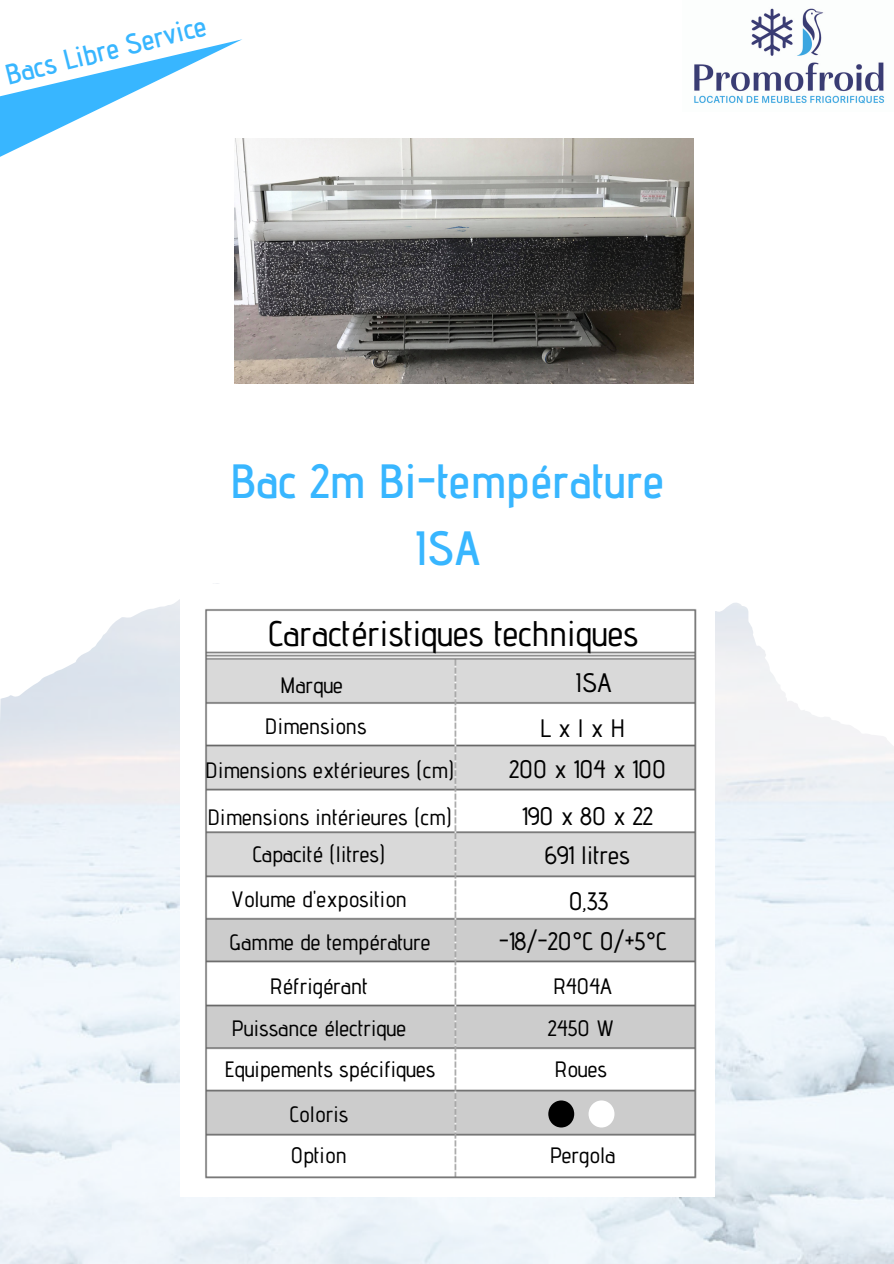
<style>
.page{position:relative;width:894px;height:1264px;background:#fff}
.page>*{position:absolute;margin:0;border:0;box-sizing:border-box;transform-origin:0 0}
.t1{font:600 48px/66.4px "Advent Pro";color:#38b6ff;text-align:center}
.t2{font:500 35.55px "Advent Pro";color:#000}
.t3{font:600 28.5px "Advent Pro";color:#38b6ff}
.t4{font:500 26.7px "Advent Pro";color:#000}
.t5{font:500 25.2px/46.8px "Advent Pro";color:#000;text-align:center}
.t6{font:500 22.2px/37.5px "Advent Pro";color:#000}
</style>
<div class="page">
<img style="left:694px;top:8px;width:191px;height:96px">
<svg style="left:0;top:39px;width:247px;height:118px"></svg>
<img style="left:204px;top:608px;width:493px;height:571px">
<svg style="left:548px;top:1100px;width:26px;height:27px"></svg>
<svg style="left:588px;top:1100px;width:26px;height:27px"></svg>
<img style="left:234px;top:139px;width:459px;height:244px">
<p class="t3" style="left:1px;top:58px;width:208px;rotate:-14deg">Bacs Libre Service</p>
<h1 class="t1" style="left:230px;top:447px;width:435px">Bac 2m Bi-température<br>ISA</h1>
<h2 class="t2" style="left:267px;top:611px;width:372px">Caractéristiques techniques</h2>
<p class="t6" style="left:280px;top:666px;width:64px">Marque</p>
<p class="t4" style="left:574px;top:666px;width:38px">ISA</p>
<p class="t6" style="left:265px;top:707px;width:103px">Dimensions</p>
<p class="t5" style="left:539px;top:704px;width:87px">LxlxH</p>
<p class="t6" style="left:205px;top:751px;width:250px">Dimensions extérieures (cm)</p>
<p class="t6" style="left:252px;top:798px;width:201px;text-indent:-45px">Dimensions intérieures (cm)<br>Capacité (litres)</p>
<p class="t5" style="left:509px;top:745px;width:158px">200 x 104 x 100<br>190 x 80 x 22</p>
<p class="t5" style="left:545px;top:831px;width:86px">691 litres</p>
<p class="t6" style="left:230px;top:880px;width:178px">Volume d'exposition</p>
<p class="t6" style="left:229px;top:922px;width:203px">Gamme de température</p>
<p class="t6" style="left:270px;top:966px;width:99px">Réfrigérant</p>
<p class="t6" style="left:553px;top:966px;width:60px">R404A</p>
<p class="t6" style="left:231px;top:1008px;width:176px">Puissance électrique</p>
<p class="t6" style="left:547px;top:1008px;width:67px">2450 W</p>
<p class="t5" style="left:498px;top:880px;width:169px;line-height:39.9px">0,33<br>-18/-20°C 0/+5°C</p>
<p class="t6" style="left:224px;top:1050px;width:212px">Equipements spécifiques</p>
<p class="t6" style="left:554px;top:1050px;width:54px">Roues</p>
<p class="t6" style="left:289px;top:1094px;width:61px">Coloris</p>
<p class="t6" style="left:291px;top:1136px;width:57px">Option</p>
<p class="t6" style="left:549px;top:1136px;width:67px">Pergola</p>
</div>
